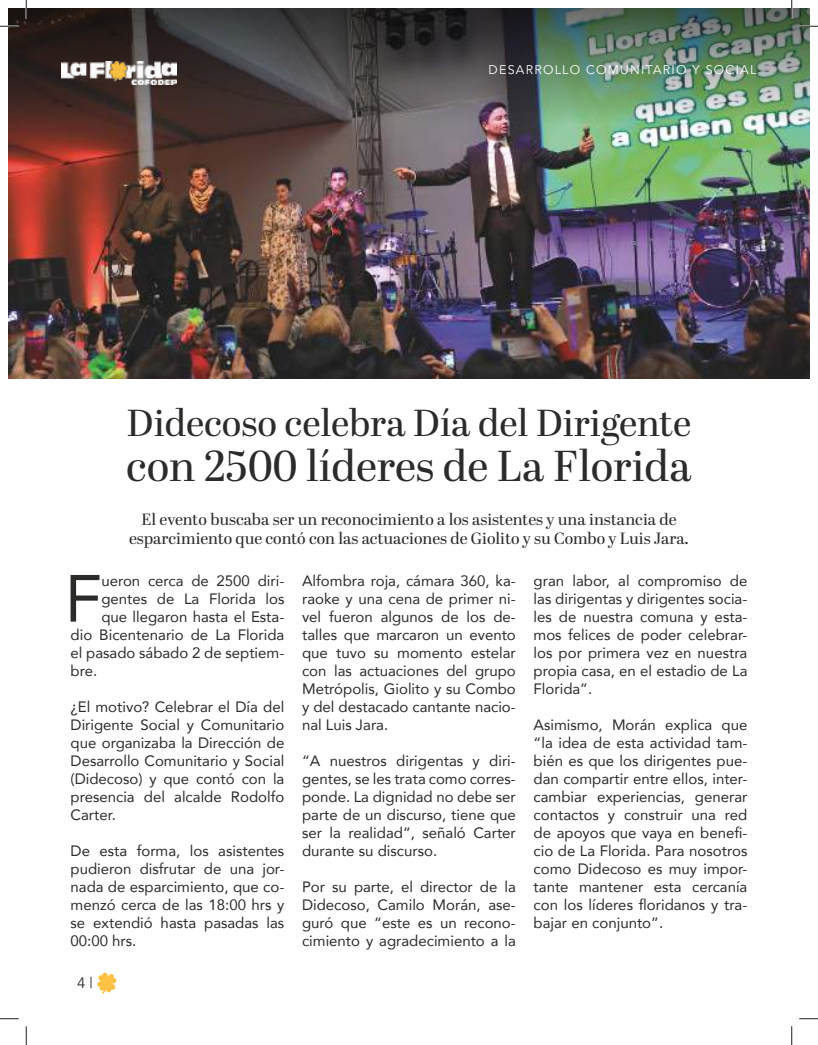
<style>
.page{position:relative;width:818px;height:1045px;background:#fff}
.page>*{position:absolute;margin:0;border:0;box-sizing:border-box;transform-origin:0 0}
.t1{font:65.88px "Avenir";color:#2b2b2a}
.t2{font:43.12px "Abril Display";color:#2b2b2a}
.t3{font:37.5px "Abril Display";color:#2b2b2a}
.t4{font:16.25px/19.5px "Abril Display";color:#2b2b2a;text-align:center}
.t5{font:15px/18px "Avenir";color:#2b2b2a;text-align:justify}
.t6{font:15px "Avenir";color:#2b2b2a}
.t7{font:12.5px "Avenir";letter-spacing:.1em;color:#fff}
</style>
<div class="page">
<img style="left:9px;top:124px;width:800px;height:254px">
<img style="left:9px;top:9px;width:800px;height:115px">
<img style="left:62px;top:62px;width:115px;height:23px">
<svg style="left:97px;top:972px;width:19px;height:21px"></svg>
<svg style="left:0;top:25px;width:19px;height:2px"></svg>
<svg style="left:799px;top:25px;width:19px;height:2px"></svg>
<svg style="left:0;top:1018px;width:19px;height:1px"></svg>
<svg style="left:799px;top:1018px;width:19px;height:1px"></svg>
<svg style="left:25px;top:0;width:2px;height:19px"></svg>
<svg style="left:25px;top:1026px;width:2px;height:19px"></svg>
<svg style="left:791px;top:0;width:1px;height:19px"></svg>
<svg style="left:791px;top:1026px;width:1px;height:19px"></svg>
<p class="t7" style="left:488px;top:62px;width:269px">DESARROLLO COMUNITARIO Y SOCIAL</p>
<h3 class="t3" style="left:127px;top:397px;width:566px">Didecoso celebra Día del Dirigente</h3>
<h2 class="t2" style="left:126px;top:436px;width:567px">con 2500 líderes de La Florida</h2>
<p class="t4" style="left:129px;top:510px;width:561px">El evento buscaba ser un reconocimiento a los asistentes y una instancia de esparcimiento que contó con las actuaciones de Giolito y su Combo y Luis Jara.</p>
<h1 class="t1" style="left:65px;top:546px;width:38px">F</h1>
<p class="t5" style="left:101px;top:571px;width:184px">ueron cerca de 2500 diri-</p>
<p class="t5" style="left:101px;top:589px;width:184px">gentes de La Florida los</p>
<p class="t5" style="left:101px;top:607px;width:184px">que llegaron hasta el Esta-</p>
<p class="t5" style="left:71px;top:625px;width:215px">dio Bicentenario de La Florida</p>
<p class="t5" style="left:71px;top:643px;width:215px">el pasado sábado 2 de septiem-</p>
<p class="t5" style="left:71px;top:661px;width:28px">bre.</p>
<p class="t5" style="left:71px;top:697px;width:215px">¿El motivo? Celebrar el Día del Dirigente Social y Comunitario que organizaba la Dirección de Desarrollo Comunitario y Social (Didecoso) y que contó con la presencia del alcalde Rodolfo Carter.</p>
<p class="t5" style="left:71px;top:841px;width:215px">De esta forma, los asistentes pudieron disfrutar de una jor&shy;nada de esparcimiento, que co&shy;menzó cerca de las 18:00 hrs y se extendió hasta pasadas las 00:00 hrs.</p>
<p class="t6" style="left:77px;top:973px;width:17px">4 |</p>
<p class="t5" style="left:302px;top:571px;width:215px">Alfombra roja, cámara 360, ka&shy;raoke y una cena de primer ni&shy;vel fueron algunos de los de&shy;talles que marcaron un evento que tuvo su momento estelar con las actuaciones del grupo Metrópolis, Giolito y su Combo y del destacado cantante nacio&shy;nal Luis Jara.</p>
<p class="t5" style="left:302px;top:751px;width:215px">“A nuestros dirigentas y diri&shy;gentes, se les trata como corres&shy;ponde. La dignidad no debe ser parte de un discurso, tiene que ser la realidad”, señaló Carter durante su discurso.</p>
<p class="t5" style="left:302px;top:877px;width:215px">Por su parte, el director de la Didecoso, Camilo Morán, ase&shy;guró que “este es un recono&shy;cimiento y agradecimiento a la</p>
<p class="t5" style="left:534px;top:571px;width:215px">gran labor, al compromiso de las dirigentas y dirigentes socia&shy;les de nuestra comuna y esta&shy;mos felices de poder celebrar&shy;los por primera vez en nuestra propia casa, en el estadio de La Florida”.</p>
<p class="t5" style="left:534px;top:715px;width:215px">Asimismo, Morán explica que “la idea de esta actividad tam&shy;bién es que los dirigentes pue&shy;dan compartir entre ellos, inter&shy;cambiar experiencias, generar contactos y construir una red de apoyos que vaya en benefi&shy;cio de La Florida. Para nosotros como Didecoso es muy impor&shy;tante mantener esta cercanía con los líderes floridanos y tra&shy;bajar en conjunto”.</p>
</div>
